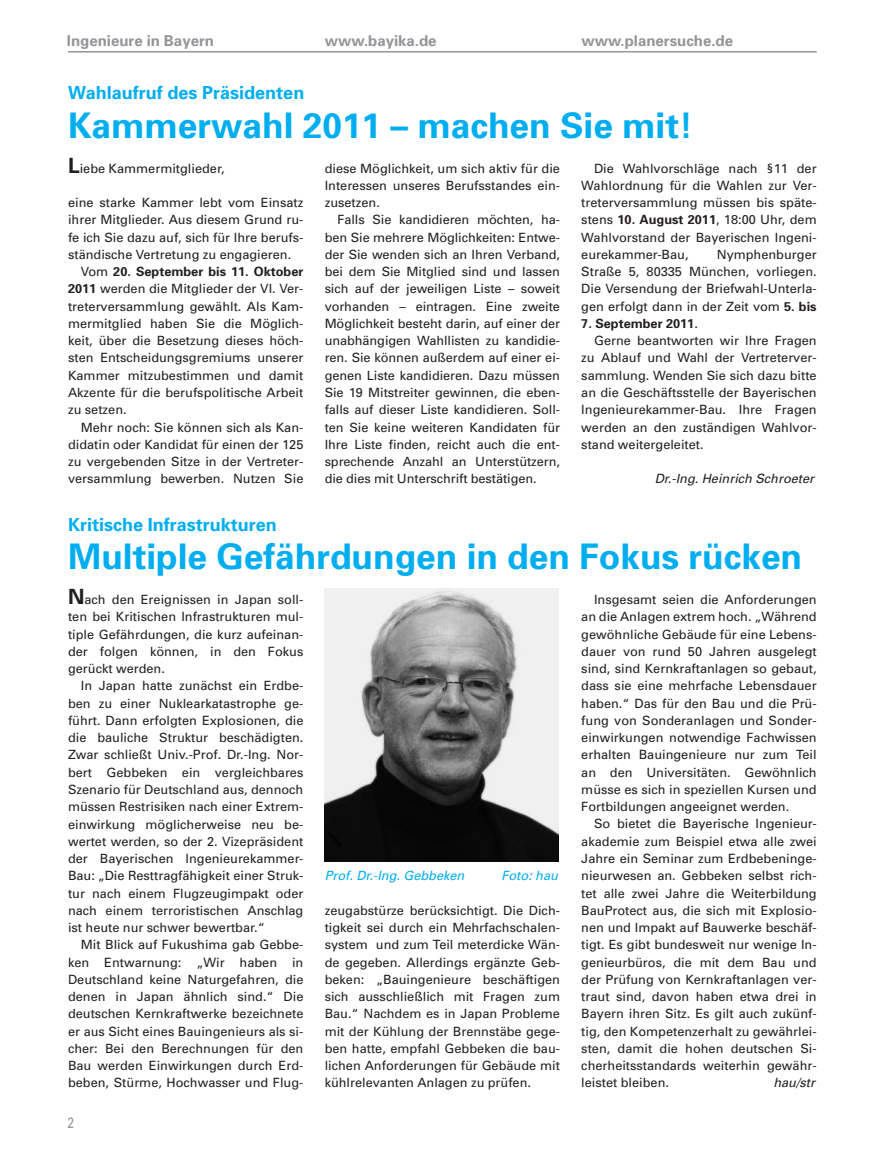
<style>
.page{position:relative;width:872px;height:1170px;background:#fff}
.page>*{position:absolute;margin:0;border:0;box-sizing:border-box;transform-origin:0 0}
.t1{font:700 35.25px "Univers";color:#00aeef}
.t2{font:700 18px "Univers";color:#00aeef}
.t3{font:700 15px "Univers";color:#939598}
.t4{font:15px "Univers";color:#939598;scale:.8 1}
.t5{font:12.75px/17.2px "Univers";color:#231f20;text-align:justify}
.t6{font:700 12.75px "Univers";color:#231f20}
.t7{font:italic 12.75px "Univers";color:#231f20}
.t8{font:italic 12.75px "Univers";color:#00aeef}
.s1{font-weight:700;font-size:21px}
.s2{font-weight:400}
.s3{font-weight:700}
</style>
<div class="page">
<hr style="left:68px;top:51px;width:748px;height:2px;background:#939598">
<img style="left:325px;top:588px;width:234px;height:273px">
<p class="t3" style="left:67px;top:35px;width:149px">Ingenieure in Bayern</p>
<p class="t3" style="left:325px;top:35px;width:113px">www.bayika.de</p>
<p class="t3" style="left:581px;top:35px;width:153px">www.planersuche.de</p>
<h2 class="t2" style="left:68px;top:86px;width:238px">Wahlaufruf des Präsidenten</h2>
<h1 class="t1" style="left:68px;top:112px;width:626px">Kammerwahl 2011 – machen Sie mit!</h1>
<p class="t5" style="left:68px;top:160px;width:158px"><span class="s1">L</span>iebe Kammermitglieder,</p>
<p class="t5" style="left:68px;top:195px;width:237px">eine starke Kammer lebt vom Einsatz</p>
<p class="t5" style="left:68px;top:212px;width:237px">ihrer Mitglieder. Aus diesem Grund ru-</p>
<p class="t5" style="left:68px;top:229px;width:237px">fe ich Sie dazu auf, sich für Ihre berufs-</p>
<p class="t5" style="left:68px;top:247px;width:225px">ständische Vertretung zu engagieren.</p>
<p class="t6" style="left:81px;top:267px;width:224px"><span class="s2">Vom</span> 20. September bis 11. Oktober</p>
<p class="t5" style="left:68px;top:281px;width:237px"><span class="s3">2011</span> werden die Mitglieder der VI. Ver-</p>
<p class="t5" style="left:68px;top:298px;width:237px">treterversammlung gewählt. Als Kam-</p>
<p class="t5" style="left:68px;top:316px;width:237px">mermitglied haben Sie die Möglich-</p>
<p class="t5" style="left:68px;top:333px;width:237px">keit, über die Besetzung dieses höch-</p>
<p class="t5" style="left:68px;top:350px;width:237px">sten Entscheidungsgremiums unserer</p>
<p class="t5" style="left:68px;top:367px;width:237px">Kammer mitzubestimmen und damit</p>
<p class="t5" style="left:68px;top:385px;width:237px">Akzente für die berufspolitische Arbeit</p>
<p class="t5" style="left:68px;top:402px;width:60px">zu setzen.</p>
<p class="t5" style="left:81px;top:419px;width:224px">Mehr noch: Sie können sich als Kan-</p>
<p class="t5" style="left:68px;top:436px;width:237px">didatin oder Kandidat für einen der 125</p>
<p class="t5" style="left:68px;top:454px;width:237px">zu vergebenden Sitze in der Vertreter-</p>
<p class="t5" style="left:68px;top:471px;width:237px">versammlung bewerben. Nutzen Sie</p>
<p class="t5" style="left:325px;top:160px;width:237px">diese Möglichkeit, um sich aktiv für die Interessen unseres Berufsstandes ein&shy;zusetzen.</p>
<p class="t5" style="left:325px;top:212px;width:237px;text-indent:13px">Falls Sie kandidieren möchten, ha&shy;ben Sie mehrere Möglichkeiten: Entwe&shy;der Sie wenden sich an Ihren Verband, bei dem Sie Mitglied sind und lassen sich auf der jeweiligen Liste – soweit vorhanden – eintragen. Eine zweite Möglichkeit besteht darin, auf einer der unabhängigen Wahllisten zu kandidie&shy;ren. Sie können außerdem auf einer ei&shy;genen Liste kandidieren. Dazu müssen Sie 19 Mitstreiter gewinnen, die eben&shy;falls auf dieser Liste kandidieren. Soll&shy;ten Sie keine weiteren Kandidaten für Ihre Liste finden, reicht auch die ent&shy;sprechende Anzahl an Unterstützern, die dies mit Unterschrift bestätigen.</p>
<p class="t5" style="left:581px;top:160px;width:237px;text-indent:13px">Die Wahlvorschläge nach §11 der Wahlordnung für die Wahlen zur Ver&shy;treterversammlung müssen bis späte&shy;stens <span class="s3">10. August 2011</span>, 18:00 Uhr, dem Wahlvorstand der Bayerischen Ingeni&shy;eurekammer-Bau,</p>
<p class="t5" style="left:581px;top:247px;width:237px;text-indent:135px">Nymphenburger Straße 5, 80335 München, vorliegen.<br>Die Versendung der Briefwahl-Unterla&shy;gen erfolgt dann in der Zeit vom <span class="s3">5. bis</span></p>
<p class="t6" style="left:581px;top:319px;width:118px">7. September 2011<span class="s2">.</span></p>
<p class="t5" style="left:594px;top:333px;width:224px">Gerne beantworten wir Ihre Fragen</p>
<p class="t5" style="left:581px;top:350px;width:237px">zu Ablauf und Wahl der Vertreterver-</p>
<p class="t5" style="left:581px;top:367px;width:237px">sammlung. Wenden Sie sich dazu bitte</p>
<p class="t5" style="left:581px;top:385px;width:237px">an die Geschäftsstelle der Bayerischen</p>
<p class="t5" style="left:581px;top:402px;width:237px">Ingenieurekammer-Bau. Ihre Fragen</p>
<p class="t5" style="left:581px;top:419px;width:237px">werden an den zuständigen Wahlvor-</p>
<p class="t5" style="left:581px;top:436px;width:124px">stand weitergeleitet.</p>
<p class="t7" style="left:654px;top:474px;width:161px">Dr.-Ing. Heinrich Schroeter</p>
<h2 class="t2" style="left:68px;top:518px;width:210px">Kritische Infrastrukturen</h2>
<h1 class="t1" style="left:68px;top:544px;width:735px">Multiple Gefährdungen in den Fokus rücken</h1>
<p class="t5" style="left:68px;top:592px;width:237px"><span class="s1">N</span>ach den Ereignissen in Japan soll&shy;ten bei Kritischen Infrastrukturen mul&shy;tiple Gefährdungen, die kurz aufeinan&shy;der folgen können, in den Fokus gerückt werden.</p>
<p class="t5" style="left:68px;top:678px;width:237px;text-indent:13px">In Japan hatte zunächst ein Erdbe&shy;ben zu einer Nuklearkatastrophe ge&shy;führt. Dann erfolgten Explosionen, die die bauliche Struktur beschädigten.<br>Zwar schließt Univ.-Prof. Dr.-Ing. Nor&shy;bert Gebbeken ein vergleichbares Szenario für Deutschland aus, dennoch müssen Restrisiken nach einer Extrem&shy;einwirkung möglicherweise neu be&shy;wertet werden, so der 2. Vizepräsident der Bayerischen Ingenieurekammer-Bau: „Die Resttragfähigkeit einer Struk&shy;tur nach einem Flugzeugimpakt oder nach einem terroristischen Anschlag ist heute nur schwer bewertbar.“</p>
<p class="t5" style="left:68px;top:937px;width:237px;text-indent:13px">Mit Blick auf Fukushima gab Gebbe&shy;ken Entwarnung: „Wir haben in Deutschland keine Naturgefahren, die denen in Japan ähnlich sind.“ Die deutschen Kernkraftwerke bezeichnete er aus Sicht eines Bauingenieurs als si&shy;cher: Bei den Berechnungen für den Bau werden Einwirkungen durch Erd&shy;beben, Stürme, Hochwasser und Flug-</p>
<p class="t4" style="left:68px;top:1117px;width:10px">2</p>
<p class="t8" style="left:325px;top:871px;width:141px">Prof. Dr.-Ing. Gebbeken</p>
<p class="t8" style="left:501px;top:871px;width:58px">Foto: hau</p>
<p class="t5" style="left:325px;top:902px;width:237px">zeugabstürze berücksichtigt. Die Dich&shy;tigkeit sei durch ein Mehrfachschalen&shy;system und zum Teil meterdicke Wän&shy;de gegeben. Allerdings ergänzte Geb&shy;beken: „Bauingenieure beschäftigen sich ausschließlich mit Fragen zum Bau.“ Nachdem es in Japan Probleme mit der Kühlung der Brennstäbe gege&shy;ben hatte, empfahl Gebbeken die bau&shy;lichen Anforderungen für Gebäude mit kühlrelevanten Anlagen zu prüfen.</p>
<p class="t5" style="left:581px;top:592px;width:237px;text-indent:13px">Insgesamt seien die Anforderungen an die Anlagen extrem hoch. „Während gewöhnliche Gebäude für eine Lebens&shy;dauer von rund 50 Jahren ausgelegt sind, sind Kernkraftanlagen so gebaut, dass sie eine mehrfache Lebensdauer haben.“ Das für den Bau und die Prü&shy;fung von Sonderanlagen und Sonder&shy;einwirkungen notwendige Fachwissen erhalten Bauingenieure nur zum Teil an den Universitäten. Gewöhnlich müsse es sich in speziellen Kursen und Fortbildungen angeeignet werden.</p>
<p class="t5" style="left:581px;top:816px;width:237px;text-indent:13px">So bietet die Bayerische Ingenieur&shy;akademie zum Beispiel etwa alle zwei Jahre ein Seminar zum Erdbebeninge&shy;nieurwesen an. Gebbeken selbst rich&shy;tet alle zwei Jahre die Weiterbildung BauProtect aus, die sich mit Explosio&shy;nen und Impakt auf Bauwerke beschäf&shy;tigt. Es gibt bundesweit nur wenige In&shy;genieurbüros, die mit dem Bau und der Prüfung von Kernkraftanlagen ver&shy;traut sind, davon haben etwa drei in Bayern ihren Sitz. Es gilt auch zukünf&shy;tig, den Kompetenzerhalt zu gewährlei&shy;sten, damit die hohen deutschen Si&shy;cherheitsstandards weiterhin gewähr&shy;leistet bleiben.</p>
<p class="t7" style="left:773px;top:1078px;width:43px">hau/str</p>
</div>
